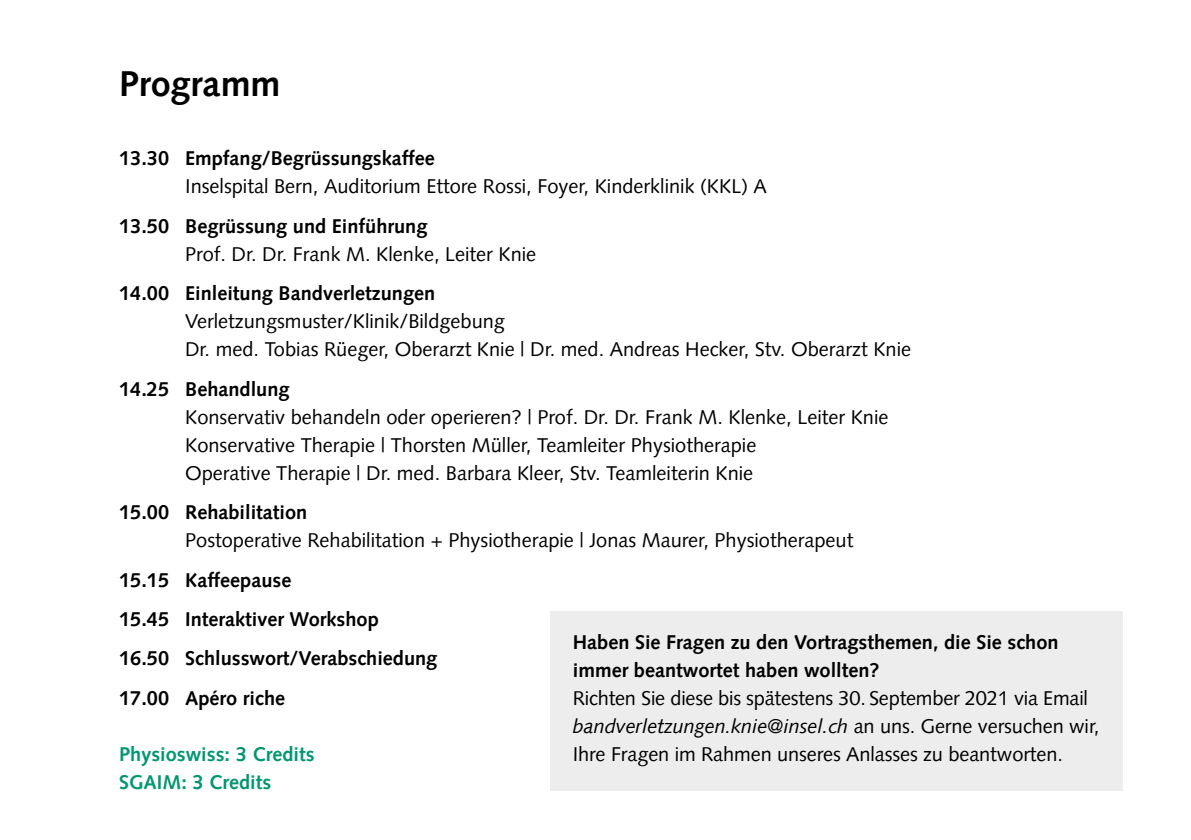
<style>
.page{position:relative;width:1191px;height:840px;background:#fff}
.page>*{position:absolute;margin:0;border:0;box-sizing:border-box;transform-origin:0 0}
.t1{font:700 36px "Syntax LT Pro";letter-spacing:-.005em;color:#000}
.t2{font:20px/28px "Syntax LT Pro";color:#000}
.t3{font:700 20px/39.4px "Syntax LT Pro";color:#000}
.t4{font:700 20px/28px "Syntax LT Pro";color:#009770}
.s1{font-style:italic}
</style>
<div class="page">
<div style="left:550px;top:611px;width:573px;height:179px;background:#ededed"></div>
<h1 class="t1" style="left:119px;top:62px;width:163px">Programm</h1>
<p class="t3" style="left:119px;top:139px;width:317px">13.30 Empfang/Begrüssungskaffee</p>
<p class="t2" style="left:185px;top:172px;width:583px">Inselspital Bern, Auditorium Ettore Rossi, Foyer, Kinderklinik (KKL) A</p>
<p class="t3" style="left:119px;top:206px;width:310px">13.50 Begrüssung und Einführung</p>
<p class="t2" style="left:185px;top:240px;width:353px">Prof. Dr. Dr. Frank M. Klenke, Leiter Knie</p>
<p class="t3" style="left:119px;top:273px;width:318px">14.00 Einleitung Bandverletzungen</p>
<p class="t2" style="left:185px;top:307px;width:727px">Verletzungsmuster/Klinik/Bildgebung<br>Dr. med. Tobias Rüeger, Oberarzt Knie | Dr. med. Andreas Hecker, Stv. Oberarzt Knie</p>
<p class="t3" style="left:119px;top:369px;width:172px">14.25 Behandlung</p>
<p class="t2" style="left:185px;top:402px;width:705px">Konservativ behandeln oder operieren? | Prof. Dr. Dr. Frank M. Klenke, Leiter Knie<br>Konservative Therapie | Thorsten Müller, Teamleiter Physiotherapie<br>Operative Therapie | Dr. med. Barbara Kleer, Stv. Teamleiterin Knie</p>
<p class="t3" style="left:119px;top:492px;width:190px">15.00 Rehabilitation</p>
<p class="t2" style="left:185px;top:526px;width:670px">Postoperative Rehabilitation + Physiotherapie | Jonas Maurer, Physiotherapeut</p>
<p class="t3" style="left:119px;top:559px;width:320px">15.15 Kaffeepause<br>15.45 Interaktiver Workshop<br>16.50 Schlusswort/Verabschiedung<br>17.00 Apéro riche</p>
<p class="t4" style="left:119px;top:739px;width:197px">Physioswiss: 3 Credits<br>SGAIM: 3 Credits</p>
<p class="t3" style="left:573px;top:627px;width:487px;line-height:28px">Haben Sie Fragen zu den Vortragsthemen, die Sie schon immer beantwortet haben wollten?</p>
<p class="t2" style="left:573px;top:684px;width:528px">Richten Sie diese bis spätestens 30. September 2021 via Email <span class="s1">bandverletzungen.knie@insel.ch</span> an uns. Gerne versuchen wir,<br>Ihre Fragen im Rahmen unseres Anlasses zu beantworten.</p>
</div>
